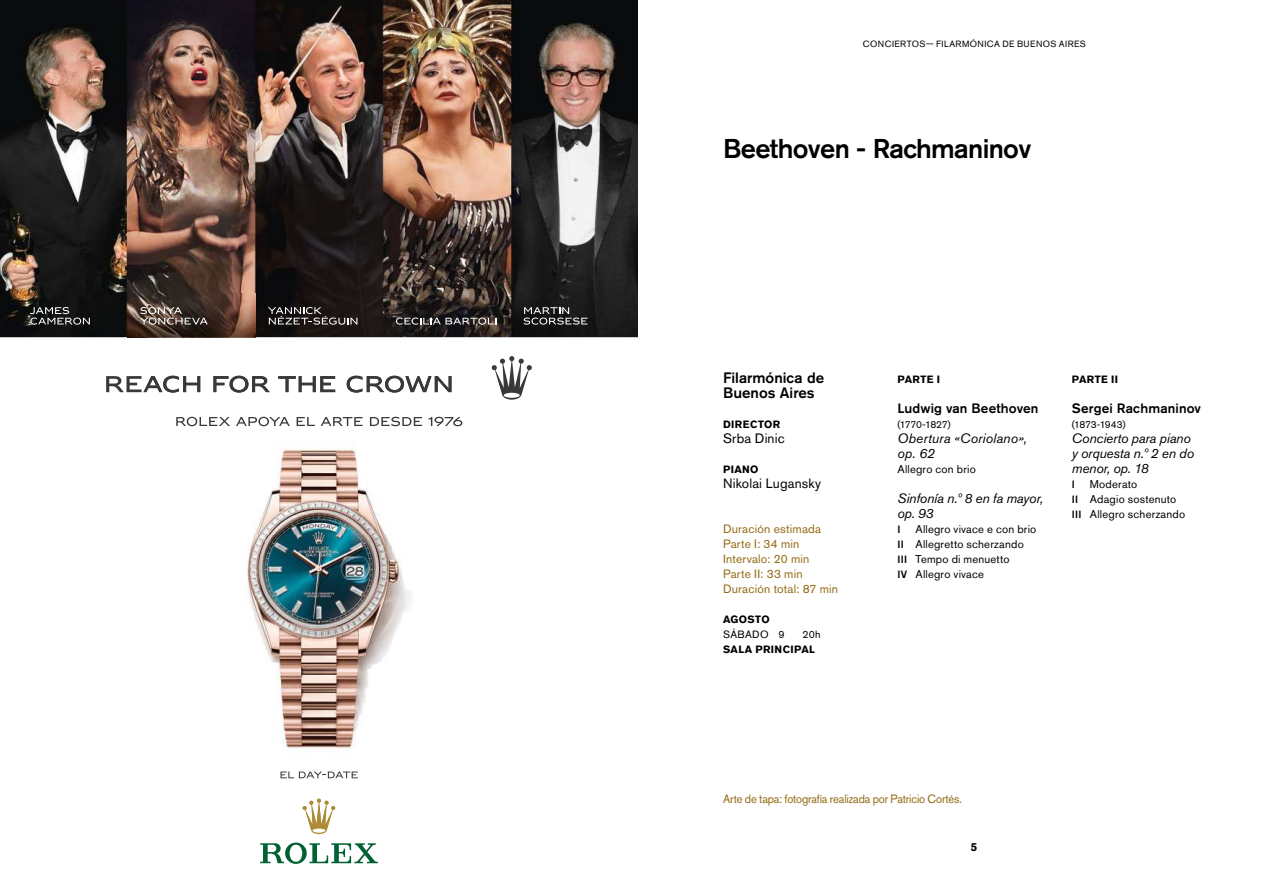
<style>
.page{position:relative;width:1276px;height:893px;background:#fff}
.page>*{position:absolute;margin:0;border:0;box-sizing:border-box;transform-origin:0 0}
.t1{font:500 27px "Akzidenz Grotesk Pro";letter-spacing:-.025em;color:#000}
.t2{font:500 15px/15px "Akzidenz Grotesk Pro";color:#000}
.t3{font:italic 13.5px/15px "Akzidenz Grotesk Pro";letter-spacing:-.01em;color:#000}
.t4{font:500 13.5px "Akzidenz Grotesk Pro";letter-spacing:.01em;color:#000}
.t5{font:italic 13.5px/15px "Akzidenz Grotesk Pro";letter-spacing:.01em;color:#000}
.t6{font:13.5px "Akzidenz Grotesk Pro";letter-spacing:.015em;color:#000}
.t7{font:12px/15px "Akzidenz Grotesk Pro";letter-spacing:.01em;color:#946a13}
.t8{font:12px "Akzidenz Grotesk Pro";letter-spacing:-.015em;color:#946a13;scale:.93 1}
.t9{font:700 11.55px "Akzidenz Grotesk Pro";color:#000}
.t10{font:11.25px/15px "Akzidenz Grotesk Pro";letter-spacing:.02em;color:#000}
.t11{font:700 10.5px "Akzidenz Grotesk Pro";letter-spacing:.04em;color:#000}
.t12{font:10.5px "Akzidenz Grotesk Pro";letter-spacing:.03em;color:#000}
.t13{font:500 10.5px "Akzidenz Grotesk Pro";color:#000}
.t14{font:10.2px "Akzidenz Grotesk Pro";letter-spacing:-.03em;color:#000}
.t15{font:9px "Akzidenz Grotesk Pro";letter-spacing:.045em;color:#000}
.s1{font-weight:500;font-size:10.5px}
</style>
<div class="page">
<img style="left:0;top:0;width:638px;height:337px">
<svg style="left:260px;top:842px;width:118px;height:22px"></svg>
<img style="left:127px;top:293px;width:128px;height:44px">
<svg style="left:140px;top:307px;width:68px;height:18px"></svg>
<svg style="left:268px;top:307px;width:89px;height:18px;background:#484342"></svg>
<svg style="left:396px;top:318px;width:100px;height:7px"></svg>
<svg style="left:524px;top:307px;width:63px;height:18px"></svg>
<svg style="left:30px;top:307px;width:60px;height:18px"></svg>
<svg style="left:492px;top:356px;width:40px;height:44px"></svg>
<svg style="left:106px;top:376px;width:44px;height:17px"></svg>
<img style="left:170px;top:375px;width:293px;height:434px">
<img style="left:302px;top:799px;width:33px;height:34px">
<img style="left:150px;top:376px;width:29px;height:17px">
<img style="left:183px;top:376px;width:17px;height:16px">
<img style="left:213px;top:376px;width:35px;height:17px">
<img style="left:252px;top:376px;width:18px;height:16px">
<img style="left:278px;top:376px;width:18px;height:16px">
<img style="left:298px;top:376px;width:18px;height:16px">
<img style="left:320px;top:376px;width:15px;height:16px">
<img style="left:346px;top:376px;width:16px;height:17px">
<img style="left:366px;top:376px;width:65px;height:17px">
<img style="left:435px;top:376px;width:16px;height:16px">
<img style="left:176px;top:417px;width:11px;height:9px">
<img style="left:187px;top:417px;width:275px;height:9px">
<svg style="left:280px;top:771px;width:78px;height:7px"></svg>
<p class="t15" style="left:863px;top:38px;width:224px">CONCIERTOS— FILARMÓNICA DE BUENOS AIRES</p>
<h1 class="t1" style="left:723px;top:131px;width:310px">Beethoven - Rachmaninov</h1>
<h2 class="t2" style="left:723px;top:370px;width:103px">Filarmónica de<br>Buenos Aires</h2>
<p class="t11" style="left:723px;top:418px;width:59px">DIRECTOR</p>
<p class="t6" style="left:723px;top:430px;width:63px">Srba Dinic</p>
<p class="t11" style="left:723px;top:463px;width:37px">PIANO</p>
<p class="t6" style="left:723px;top:475px;width:100px">Nikolai Lugansky</p>
<p class="t7" style="left:723px;top:521px;width:117px">Duración estimada<br>Parte I: 34 min<br>Intervalo: 20 min<br>Parte II: 33 min<br>Duración total: 87 min</p>
<p class="t11" style="left:723px;top:613px;width:48px">AGOSTO</p>
<p class="t12" style="left:723px;top:628px;width:63px">SÁBADO 9</p>
<p class="t12" style="left:802px;top:628px;width:20px">20h</p>
<p class="t11" style="left:723px;top:643px;width:93px">SALA PRINCIPAL</p>
<p class="t11" style="left:897px;top:373px;width:44px">PARTE I</p>
<p class="t4" style="left:897px;top:400px;width:143px">Ludwig van Beethoven</p>
<p class="t14" style="left:897px;top:418px;width:55px">(1770-1827)</p>
<p class="t5" style="left:897px;top:431px;width:131px">Obertura «Coriolano», op. 62</p>
<p class="t10" style="left:897px;top:462px;width:80px">Allegro con brio</p>
<p class="t3" style="left:897px;top:491px;width:147px">Sinfonía n.º 8 en fa mayor, op. 93</p>
<p class="t13" style="left:897px;top:523px;width:5px">I</p>
<p class="t10" style="left:897px;top:522px;width:140px;text-indent:18px">Allegro vivace e con brio<br><span class="s1">II</span> Allegretto scherzando<br><span class="s1">III</span> Tempo di menuetto<br><span class="s1">IV</span> Allegro vivace</p>
<p class="t11" style="left:1072px;top:373px;width:48px">PARTE II</p>
<p class="t4" style="left:1071px;top:400px;width:131px">Sergei Rachmaninov</p>
<p class="t14" style="left:1071px;top:418px;width:55px">(1873-1943)</p>
<p class="t3" style="left:1071px;top:431px;width:124px">Concierto para piano y orquesta n.º 2 en do menor, op. 18</p>
<p class="t13" style="left:1071px;top:478px;width:5px">I</p>
<p class="t10" style="left:1071px;top:477px;width:115px;text-indent:18px">Moderato<br><span class="s1">II</span> Adagio sostenuto<br><span class="s1">III</span> Allegro scherzando</p>
<p class="t8" style="left:723px;top:791px;width:259px">Arte de tapa: fotografía realizada por Patricio Cortés.</p>
<p class="t9" style="left:970px;top:840px;width:8px">5</p>
</div>
